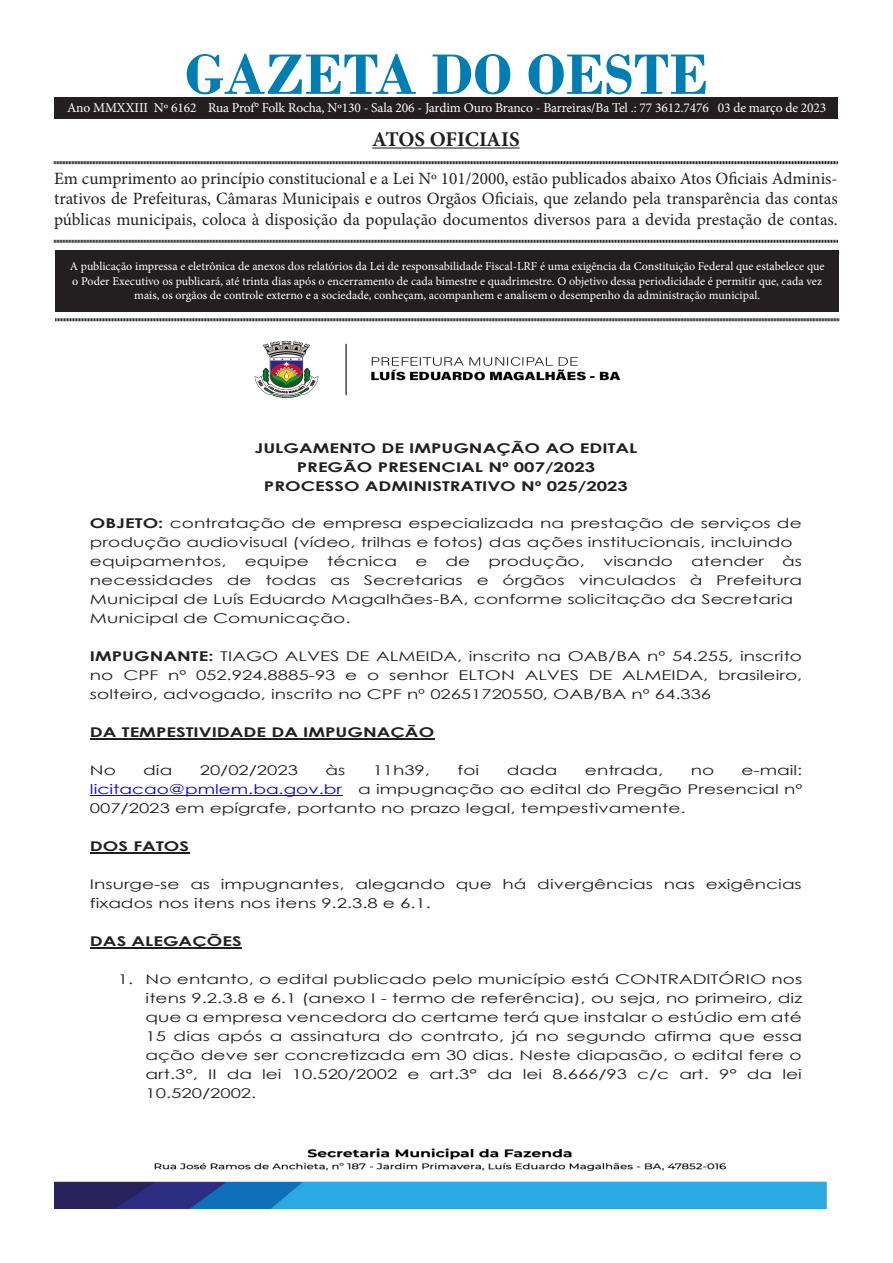
<style>
.page{position:relative;width:893px;height:1263px;background:#fff}
.page>*{position:absolute;margin:0;border:0;box-sizing:border-box;transform-origin:0 0}
.t1{font:700 60px "Bodoni";color:#007eb4}
.t2{font:700 21px "Minion Pro";letter-spacing:-.005em;color:#231f20}
.t3{font:17.25px/20.7px "Minion Pro";color:#231f20;text-align:justify}
.t4{font:13.5px/19px "Century Gothic";color:#231f20;scale:1.38 1}
.t5{font:700 13.5px/19px "Century Gothic";color:#231f20;text-align:center;scale:1.38 1}
.t6{font:13.5px "Minion Pro";letter-spacing:-.01em;color:#fff}
.t7{font:12px/14.4px "Minion Pro";color:#fff;text-align:center}
.s1{font-weight:700}
.s2{color:#00f}
</style>
<div class="page">
<div style="left:55px;top:250px;width:784px;height:61px;background:#231f20"></div>
<hr style="left:372px;top:147px;width:148px;height:2px;background:#231f20">
<svg style="left:54px;top:161px;width:784px;height:4px;background:#908e8e"></svg>
<svg style="left:54px;top:239px;width:784px;height:4px;background:#908e8e"></svg>
<svg style="left:55px;top:318px;width:784px;height:4px;background:#908e8e"></svg>
<div style="left:54px;top:98px;width:784px;height:20px;background:#231f20"></div>
<img style="left:254px;top:340px;width:367px;height:58px">
<img style="left:54px;top:1148px;width:773px;height:61px">
<hr style="left:90px;top:738px;width:344px;height:2px;background:#231f20">
<hr style="left:90px;top:795px;width:252px;height:1px;background:#00f">
<hr style="left:90px;top:852px;width:99px;height:1px;background:#231f20">
<hr style="left:90px;top:947px;width:152px;height:1px;background:#231f20">
<p class="t1" style="left:185px;top:39px;width:525px">GAZETA DO OESTE</p>
<p class="t2" style="left:372px;top:124px;width:149px">ATOS OFICIAIS</p>
<p class="t3" style="left:54px;top:168px;width:785px">Em cumprimento ao princípio constitucional e a Lei Nº 101/2000, estão publicados abaixo Atos Oficiais Adminis&shy;trativos de Prefeituras, Câmaras Municipais e outros Orgãos Oficiais, que zelando pela transparência das contas públicas municipais, coloca à disposição da população documentos diversos para a devida prestação de contas.</p>
<p class="t7" style="left:70px;top:259px;width:756px">A publicação impressa e eletrônica de anexos dos relatórios da Lei de responsabilidade Fiscal-LRF é uma exigência da Constituição Federal que estabelece que o Poder Executivo os publicará, até trinta dias após o encerramento de cada bimestre e quadrimestre. O objetivo dessa periodicidade é permitir que, cada vez mais, os orgãos de controle externo e a sociedade, conheçam, acompanhem e analisem o desempenho da administração municipal.</p>
<p class="t6" style="left:67px;top:98px;width:761px">Ano MMXXIII Nº 6162 Rua Prof° Folk Rocha, Nº130 - Sala 206 - Jardim Ouro Branco - Barreiras/Ba Tel .: 77 3612.7476 03 de março de 2023</p>
<p class="t5" style="left:254px;top:437px;width:279px">JULGAMENTO DE IMPUGNAÇÃO AO EDITAL<br>PREGÃO PRESENCIAL Nº 007/2023<br>PROCESSO ADMINISTRATIVO Nº 025/2023</p>
<p class="t4" style="left:90px;top:514px;width:517px"><span class="s1">OBJETO:</span> contratação de empresa especializada na prestação de serviços de produção audiovisual (vídeo, trilhas e fotos) das ações institucionais, incluindo equipamentos,</p>
<p class="t4" style="left:90px;top:552px;width:518px;text-indent:692px">às necessidades de todas as Secretarias e órgãos vinculados à Prefeitura Municipal de Luís Eduardo Magalhães-BA, conforme solicitação da Secretaria Municipal de Comunicação.</p>
<p class="t4" style="left:90px;top:647px;width:518px;text-align:justify"><span class="s1">IMPUGNANTE:</span> TIAGO ALVES DE ALMEIDA, inscrito na OAB/BA nº 54.255, inscrito no CPF nº 052.924.8885-93 e o senhor ELTON ALVES DE ALMEIDA, brasileiro, solteiro, advogado, inscrito no CPF nº 02651720550, OAB/BA nº 64.336</p>
<p class="t5" style="left:90px;top:722px;width:251px">DA TEMPESTIVIDADE DA IMPUGNAÇÃO</p>
<p class="t4" style="left:90px;top:761px;width:20px">No</p>
<p class="t4" style="left:143px;top:761px;width:23px">dia</p>
<p class="t4" style="left:200px;top:761px;width:73px">20/02/2023</p>
<p class="t4" style="left:325px;top:761px;width:16px">às</p>
<p class="t4" style="left:373px;top:761px;width:43px">11h39,</p>
<p class="t4" style="left:457px;top:761px;width:17px">foi</p>
<p class="t4" style="left:507px;top:761px;width:38px">dada</p>
<p class="t4" style="left:585px;top:761px;width:58px">entrada,</p>
<p class="t4" style="left:691px;top:761px;width:19px">no</p>
<p class="t4" style="left:245px;top:552px;width:48px">equipe</p>
<p class="t4" style="left:327px;top:552px;width:52px">técnica</p>
<p class="t4" style="left:415px;top:552px;width:10px">e</p>
<p class="t4" style="left:446px;top:552px;width:19px">de</p>
<p class="t4" style="left:488px;top:552px;width:71px">produção,</p>
<p class="t4" style="left:603px;top:552px;width:52px">visando</p>
<p class="t4" style="left:691px;top:552px;width:54px">atender</p>
<p class="t4" style="left:90px;top:761px;width:518px;text-align:justify;text-indent:652px">e-mail: <span class="s2">licitacao@pmlem.ba.gov.br</span> a impugnação ao edital do Pregão Presencial nº 007/2023 em epígrafe, portanto no prazo legal, tempestivamente.</p>
<p class="t5" style="left:90px;top:836px;width:73px">DOS FATOS</p>
<p class="t4" style="left:90px;top:874px;width:517px">Insurge-se as impugnantes, alegando que há divergências nas exigências fixados nos itens nos itens 9.2.3.8 e 6.1.</p>
<p class="t5" style="left:90px;top:931px;width:111px">DAS ALEGAÇÕES</p>
<p class="t4" style="left:146px;top:969px;width:477px;text-align:justify;text-indent:-28px">1. No entanto, o edital publicado pelo município está CONTRADITÓRIO nos itens 9.2.3.8 e 6.1 (anexo I - termo de referência), ou seja, no primeiro, diz que a empresa vencedora do certame terá que instalar o estúdio em até 15 dias após a assinatura do contrato, já no segundo afirma que essa ação deve ser concretizada em 30 dias. Neste diapasão, o edital fere o art.3°, II da lei 10.520/2002 e art.3° da lei 8.666/93 c/c art. 9° da lei 10.520/2002.</p>
</div>
